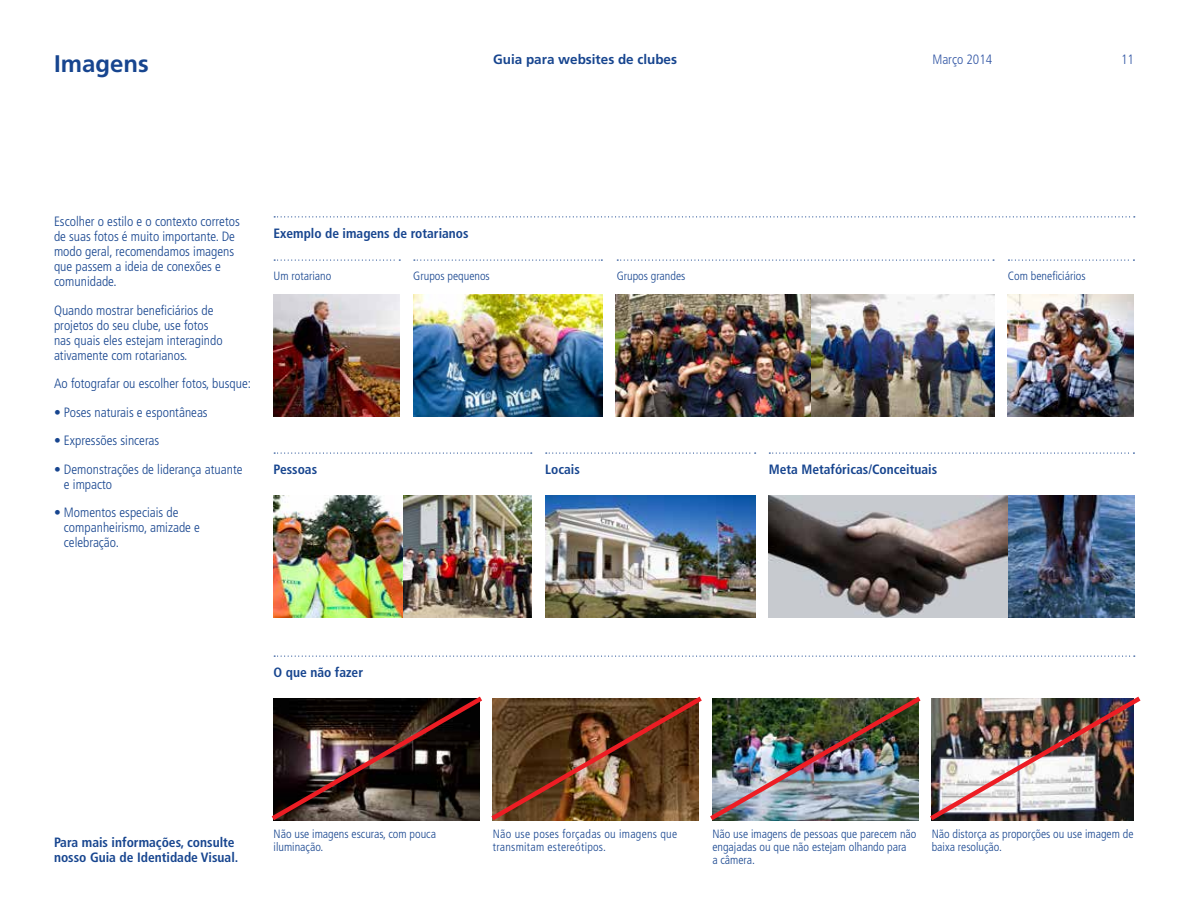
<style>
.page{position:relative;width:1188px;height:918px;background:#fff}
.page>*{position:absolute;margin:0;border:0;box-sizing:border-box;transform-origin:0 0}
.t1{font:700 24px "Frutiger LT Std";color:#17458f}
.t2{font:300 condensed 13.5px/15px "Frutiger LT Std";color:#17458f}
.t3{font:700 condensed 13.5px/15px "Frutiger LT Std";color:#17458f}
.t4{font:700 13.5px "Frutiger LT Std";color:#17458f}
.t5{font:300 condensed 13.5px "Frutiger LT Std";color:#3155a4}
.t6{font:300 condensed 12px/12.8px "Frutiger LT Std";color:#17458f}
.t7{font:300 condensed 12px/12.8px "Frutiger LT Std";letter-spacing:.02em;color:#17458f}
</style>
<div class="page">
<img style="left:769px;top:496px;width:365px;height:121px">
<svg style="left:274px;top:260px;width:126px;height:1px"></svg>
<svg style="left:414px;top:260px;width:188px;height:1px"></svg>
<svg style="left:617px;top:260px;width:377px;height:1px"></svg>
<svg style="left:274px;top:453px;width:258px;height:1px"></svg>
<svg style="left:274px;top:216px;width:861px;height:1px"></svg>
<svg style="left:546px;top:453px;width:210px;height:1px"></svg>
<svg style="left:769px;top:453px;width:365px;height:1px"></svg>
<img style="left:413px;top:295px;width:189px;height:121px">
<img style="left:616px;top:295px;width:378px;height:121px">
<svg style="left:1008px;top:260px;width:126px;height:1px"></svg>
<img style="left:1008px;top:295px;width:126px;height:121px">
<img style="left:274px;top:496px;width:258px;height:121px">
<img style="left:546px;top:496px;width:209px;height:121px">
<img style="left:274px;top:295px;width:126px;height:121px">
<svg style="left:274px;top:656px;width:861px;height:1px"></svg>
<img style="left:271px;top:696px;width:870px;height:125px">
<h1 class="t1" style="left:54px;top:50px;width:96px">Imagens</h1>
<p class="t4" style="left:493px;top:52px;width:185px">Guia para websites de clubes</p>
<p class="t5" style="left:932px;top:52px;width:61px">Março 2014</p>
<p class="t5" style="left:1121px;top:52px;width:14px">11</p>
<p class="t2" style="left:54px;top:214px;width:187px">Escolher o estilo e o contexto corretos de suas fotos é muito importante. De modo geral, recomendamos imagens que passem a ideia de conexões e comunidade.</p>
<p class="t2" style="left:54px;top:303px;width:170px">Quando mostrar beneficiários de projetos do seu clube, use fotos nas quais eles estejam interagindo ativamente com rotarianos.</p>
<p class="t2" style="left:54px;top:376px;width:199px">Ao fotografar ou escolher fotos, busque:</p>
<p class="t2" style="left:54px;top:405px;width:155px">• Poses naturais e espontâneas</p>
<p class="t2" style="left:54px;top:433px;width:107px">• Expressões sinceras</p>
<p class="t2" style="left:64px;top:462px;width:180px;text-indent:-10px">• Demonstrações de liderança atuante e impacto</p>
<p class="t2" style="left:64px;top:505px;width:138px;text-indent:-10px">• Momentos especiais de companheirismo, amizade e celebração.</p>
<p class="t3" style="left:274px;top:226px;width:197px">Exemplo de imagens de rotarianos</p>
<p class="t6" style="left:274px;top:270px;width:59px">Um rotariano</p>
<p class="t6" style="left:413px;top:270px;width:78px">Grupos pequenos</p>
<p class="t6" style="left:617px;top:270px;width:70px">Grupos grandes</p>
<p class="t3" style="left:274px;top:462px;width:45px">Pessoas</p>
<p class="t3" style="left:545px;top:462px;width:36px">Locais</p>
<p class="t3" style="left:769px;top:462px;width:170px">Meta Metafóricas/Conceituais</p>
<p class="t3" style="left:274px;top:665px;width:91px">O que não fazer</p>
<p class="t6" style="left:1008px;top:270px;width:79px">Com beneficiários</p>
<p class="t3" style="left:54px;top:835px;width:186px">Para mais informações, consulte nosso Guia de Identidade Visual.</p>
<p class="t6" style="left:274px;top:828px;width:164px">Não use imagens escuras, com pouca iluminação.</p>
<p class="t7" style="left:493px;top:828px;width:186px">Não use poses forçadas ou imagens que transmitam estereótipos.</p>
<p class="t6" style="left:712px;top:828px;width:206px">Não use imagens de pessoas que parecem não engajadas ou que não estejam olhando para<br>a câmera.</p>
<p class="t6" style="left:932px;top:828px;width:203px">Não distorça as proporções ou use imagem de baixa resolução.</p>
</div>
